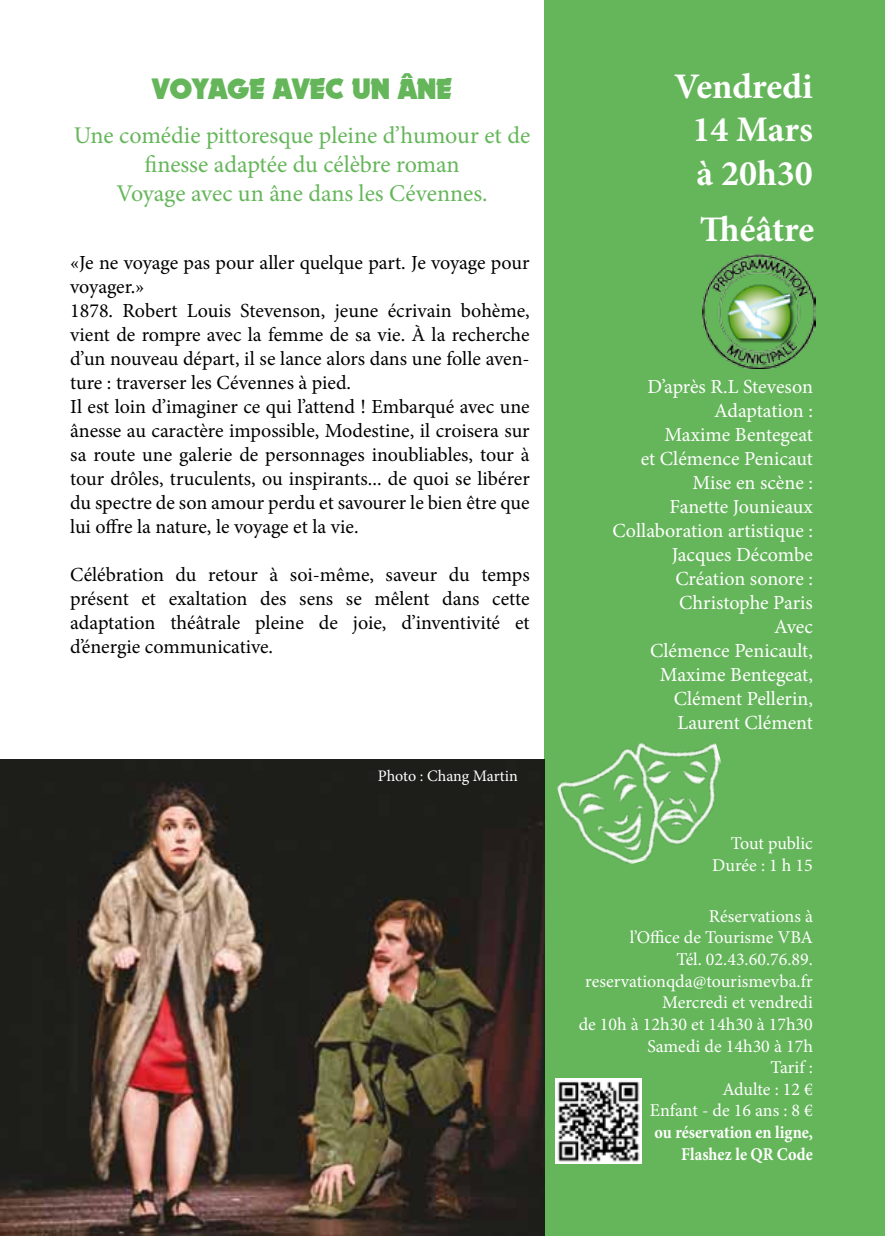
<style>
.page{position:relative;width:885px;height:1236px;background:#fff}
.page>*{position:absolute;margin:0;border:0;box-sizing:border-box;transform-origin:0 0}
.t1{font:700 36px/43.2px "Minion Pro";color:#fff;text-align:justify}
.t2{font:28px "November";color:#65b65a}
.t3{font:24px/28.8px "Minion Pro";letter-spacing:-.005em;color:#65b65a;text-align:center}
.t4{font:20px/24px "Minion Pro";color:#000}
.t5{font:20px/24px "Minion Pro";color:#fff;text-align:right}
.t6{font:18px/21.6px "Minion Pro";color:#fff;text-align:right}
.t7{font:700 18px/21.6px "Minion Pro";color:#fff;text-align:right;scale:.9 1}
.t8{font:16px "Minion Pro";letter-spacing:-.005em;color:#fff}
</style>
<div class="page">
<div style="left:544px;top:0;width:340px;height:1236px;background:#65b65a"></div>
<img style="left:0;top:760px;width:544px;height:476px">
<img style="left:557px;top:743px;width:165px;height:122px">
<img style="left:702px;top:255px;width:113px;height:113px">
<img style="left:556px;top:1079px;width:85px;height:85px">
<h2 class="t2" style="left:152px;top:72px;width:301px">VOYAGE AVEC UN ÂNE</h2>
<p class="t3" style="left:74px;top:121px;width:458px">Une comédie pittoresque pleine d’humour et de finesse adaptée du célèbre roman<br>Voyage avec un âne dans les Cévennes.</p>
<p class="t4" style="left:70px;top:251px;width:461px">«Je ne voyage pas pour aller quelque part. Je voyage pour voyager.»<br>1878. Robert Louis Stevenson, jeune écrivain bohème, vient de rompre avec la femme de sa vie. À la recherche d’un nouveau départ, il se lance alors dans une folle aven&shy;ture : traverser les Cévennes à pied.<br>Il est loin d’imaginer ce qui l’attend ! Embarqué avec une ânesse au caractère impossible, Modestine, il croisera sur sa route une galerie de personnages inoubliables, tour à tour drôles, truculents, ou inspirants... de quoi se libérer du spectre de son amour perdu et savourer le bien être que lui offre la nature, le voyage et la vie.</p>
<p class="t4" style="left:70px;top:563px;width:461px;text-align:justify">Célébration du retour à soi-même, saveur du temps présent et exaltation des sens se mêlent dans cette adaptation théâtrale pleine de joie, d’inventivité et d’énergie communicative.</p>
<p class="t8" style="left:378px;top:765px;width:142px">Photo : Chang Martin</p>
<h1 class="t1" style="left:692px;top:65px;width:122px;text-indent:-18px">Vendredi 14 Mars à 20h30</h1>
<h1 class="t1" style="left:699px;top:207px;width:116px">Théâtre</h1>
<p class="t5" style="left:612px;top:375px;width:202px">D’après R.L Steveson<br>Adaptation :<br>Maxime Bentegeat<br>et Clémence Penicaut<br>Mise en scène :<br>Fanette Jounieaux<br>Collaboration artistique :<br>Jacques Décombe<br>Création sonore :<br>Christophe Paris<br>Avec<br>Clémence Penicault,<br>Maxime Bentegeat,<br>Clément Pellerin,<br>Laurent Clément</p>
<p class="t6" style="left:712px;top:833px;width:102px">Tout public<br>Durée : 1 h 15</p>
<p class="t6" style="left:578px;top:905px;width:236px">Réservations à<br>l’Office de Tourisme VBA<br>Tél. 02.43.60.76.89. reservationqda@tourismevba.fr<br>Mercredi et vendredi<br>de 10h à 12h30 et 14h30 à 17h30<br>Samedi de 14h30 à 17h<br>Tarif :<br>Adulte : 12 €<br>Enfant - de 16 ans : 8 €</p>
<p class="t7" style="left:654px;top:1121px;width:177px">ou réservation en ligne,<br>Flashez le QR Code</p>
</div>
